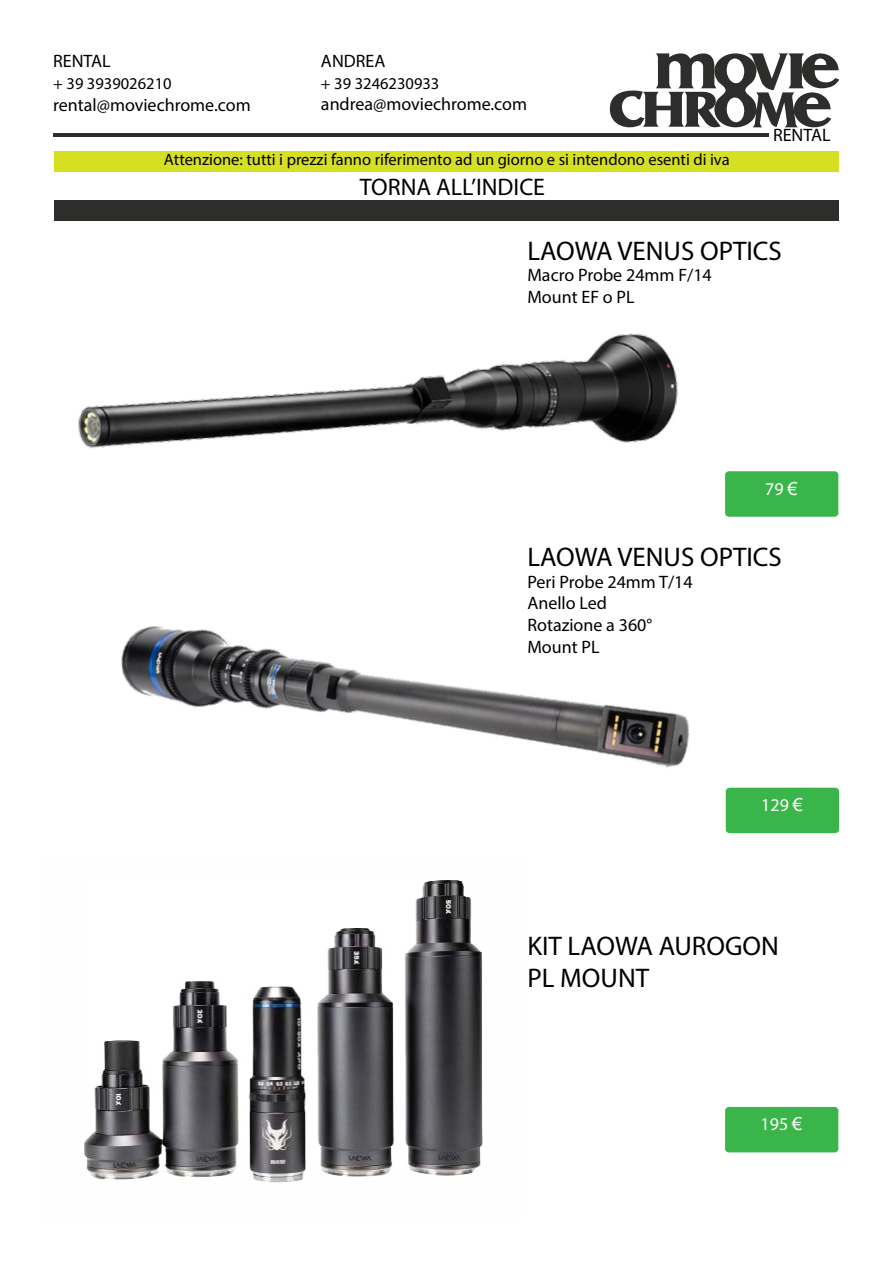
<style>
.page{position:relative;width:893px;height:1263px;background:#fff}
.page>*{position:absolute;margin:0;border:0;box-sizing:border-box;transform-origin:0 0}
.t1{font:27px/32.4px "Myriad Pro";color:#000}
.t2{font:24px "Myriad Pro";color:#000}
.t3{font:18px/21.6px "Myriad Pro";color:#000}
.t4{font:18px "Myriad Pro";color:#fff}
.t5{font:16.5px "Myriad Pro";color:#000}
.s1{font-family:"Arial"}
</style>
<div class="page">
<div style="left:54px;top:200px;width:784px;height:21px;background:#2d2d2c"></div>
<svg style="left:610px;top:53px;width:229px;height:75px"></svg>
<div style="left:54px;top:151px;width:784px;height:21px;background:#d7df23"></div>
<hr style="left:53px;top:133px;width:716px;height:3px;background:#2d2d2c">
<div style="left:725px;top:471px;width:113px;height:46px;background:#39b54a;border-radius:4px"></div>
<img style="left:78px;top:333px;width:601px;height:116px">
<img style="left:121px;top:626px;width:642px;height:199px">
<div style="left:726px;top:788px;width:113px;height:45px;background:#39b54a;border-radius:4px"></div>
<img style="left:79px;top:880px;width:404px;height:303px">
<div style="left:725px;top:1107px;width:113px;height:45px;background:#39b54a;border-radius:4px"></div>
<p class="t3" style="left:53px;top:50px;width:59px">RENTAL</p>
<p class="t5" style="left:53px;top:73px;width:120px">+ 39 3939026210</p>
<p class="t3" style="left:53px;top:93px;width:199px">rental@moviechrome.com</p>
<p class="t3" style="left:321px;top:50px;width:66px">ANDREA</p>
<p class="t5" style="left:321px;top:73px;width:120px">+ 39 3246230933</p>
<p class="t3" style="left:321px;top:93px;width:208px">andrea@moviechrome.com</p>
<p class="t5" style="left:164px;top:149px;width:567px">Attenzione: tutti i prezzi fanno riferimento ad un giorno e si intendono esenti di iva</p>
<h2 class="t2" style="left:360px;top:172px;width:187px">TORNA ALL’INDICE</h2>
<p class="t3" style="left:773px;top:124px;width:59px">RENTAL</p>
<h1 class="t1" style="left:527px;top:234px;width:256px">LAOWA VENUS OPTICS</h1>
<p class="t3" style="left:527px;top:264px;width:186px">Macro Probe 24mm F/14<br>Mount EF o PL</p>
<p class="t4" style="left:765px;top:477px;width:34px">79 <span class="s1">€</span></p>
<h1 class="t1" style="left:527px;top:541px;width:256px">LAOWA VENUS OPTICS</h1>
<p class="t3" style="left:527px;top:571px;width:167px">Peri Probe 24mm T/14<br>Anello Led<br>Rotazione a 360°<br>Mount PL</p>
<p class="t4" style="left:761px;top:794px;width:43px">129 <span class="s1">€</span></p>
<h1 class="t1" style="left:527px;top:929px;width:253px">KIT LAOWA AUROGON<br>PL MOUNT</h1>
<p class="t4" style="left:761px;top:1113px;width:43px">195 <span class="s1">€</span></p>
</div>
